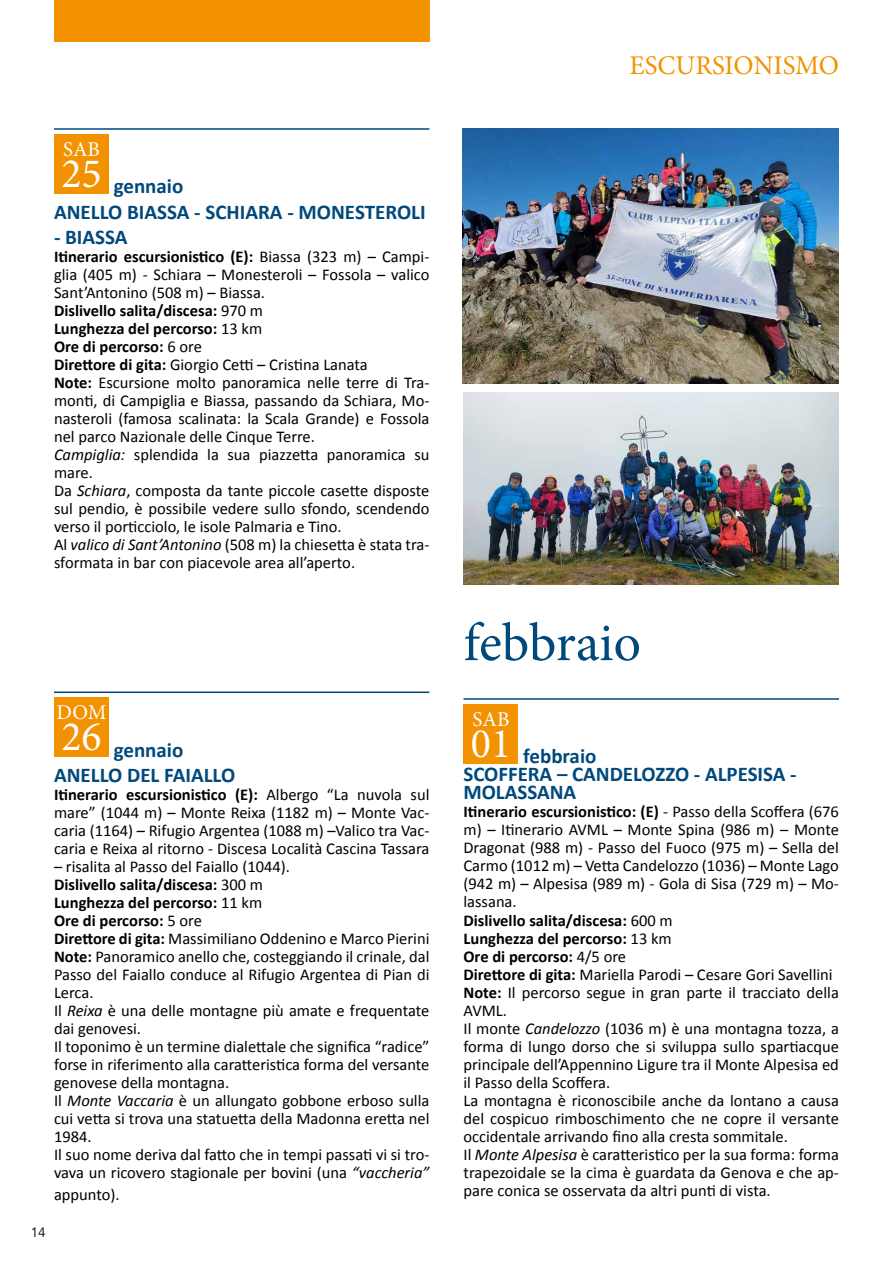
<style>
.page{position:relative;width:893px;height:1263px;background:#fff}
.page>*{position:absolute;margin:0;border:0;box-sizing:border-box;transform-origin:0 0}
.t1{font:54px "Minion Pro";letter-spacing:-.005em;color:#00497c}
.t2{font:27px "Minion Pro";color:#f39200}
.t3{font:700 21px/25.2px "Calibri";color:#00497c}
.t4{font:21px "Minion Pro";color:#fff}
.t5{font:16.5px/18px "Calibri";color:#000}
.t6{font:13.5px "Avenir";color:#000}
.s1{font-weight:700}
.s2{font-style:italic}
</style>
<div class="page">
<hr style="left:54px;top:128px;width:375px;height:2px;background:#00497c">
<hr style="left:54px;top:691px;width:375px;height:2px;background:#00497c">
<div style="left:54px;top:134px;width:55px;height:59px;background:#f39200"></div>
<div style="left:54px;top:697px;width:55px;height:60px;background:#f39200"></div>
<hr style="left:463px;top:698px;width:376px;height:2px;background:#00497c">
<div style="left:463px;top:704px;width:55px;height:59px;background:#f39200"></div>
<div style="left:54px;top:0;width:375px;height:42px;background:#f39200"></div>
<img style="left:462px;top:129px;width:377px;height:254px">
<img style="left:463px;top:392px;width:376px;height:193px">
<p class="t4" style="left:63px;top:140px;width:38px">SAB</p>
<p class="t3" style="left:54px;top:173px;width:373px;text-indent:7px"><sup>25</sup> gennaio<br>ANELLO BIASSA - SCHIARA - MONESTEROLI</p>
<p class="t3" style="left:54px;top:224px;width:75px">- BIASSA</p>
<p class="t5" style="left:54px;top:247px;width:377px"><span class="s1">Itinerario escursionistico (E):</span> Biassa (323 m) – Campi&shy;glia (405 m) - Schiara – Monesteroli – Fossola – valico Sant’Antonino (508 m) – Biassa.<br><span class="s1">Dislivello salita/discesa:</span> 970 m<br><span class="s1">Lunghezza del percorso:</span> 13 km<br><span class="s1">Ore di percorso:</span> 6 ore<br><span class="s1">Direttore di gita:</span> Giorgio Cetti – Cristina Lanata<br><span class="s1">Note:</span> Escursione molto panoramica nelle terre di Tra&shy;monti, di Campiglia e Biassa, passando da Schiara, Mo&shy;nasteroli (famosa scalinata: la Scala Grande) e Fossola nel parco Nazionale delle Cinque Terre.<br><span class="s2">Campiglia:</span> splendida la sua piazzetta panoramica su mare.<br>Da <span class="s2">Schiara</span>, composta da tante piccole casette disposte sul pendio, è possibile vedere sullo sfondo, scendendo verso il porticciolo, le isole Palmaria e Tino.<br>Al <span class="s2">valico di Sant’Antonino</span> (508 m) la chiesetta è stata tra&shy;sformata in bar con piacevole area all’aperto.</p>
<p class="t4" style="left:57px;top:703px;width:51px">DOM</p>
<p class="t3" style="left:54px;top:736px;width:183px;text-indent:7px"><sup>26</sup> gennaio<br>ANELLO DEL FAIALLO</p>
<p class="t5" style="left:54px;top:785px;width:377px;text-align:justify"><span class="s1">Itinerario escursionistico (E):</span> Albergo “La nuvola sul mare” (1044 m) – Monte Reixa (1182 m) – Monte Vac&shy;caria (1164) – Rifugio Argentea (1088 m) –Valico tra Vac&shy;caria e Reixa al ritorno - Discesa Località Cascina Tassara</p>
<p class="t5" style="left:54px;top:857px;width:377px">– risalita al Passo del Faiallo (1044).<br><span class="s1">Dislivello salita/discesa:</span> 300 m<br><span class="s1">Lunghezza del percorso:</span> 11 km<br><span class="s1">Ore di percorso:</span> 5 ore<br><span class="s1">Direttore di gita:</span> Massimiliano Oddenino e Marco Pierini <span class="s1">Note:</span> Panoramico anello che, costeggiando il crinale, dal Passo del Faiallo conduce al Rifugio Argentea di Pian di Lerca.<br>Il <span class="s2">Reixa</span> è una delle montagne più amate e frequentate dai genovesi.<br>Il toponimo è un termine dialettale che significa “radice” forse in riferimento alla caratteristica forma del versante genovese della montagna.<br>Il <span class="s2">Monte Vaccaria</span> è un allungato gobbone erboso sulla cui vetta si trova una statuetta della Madonna eretta nel 1984.<br>Il suo nome deriva dal fatto che in tempi passati vi si tro&shy;vava un ricovero stagionale per bovini (una <span class="s2">“vaccheria”</span></p>
<p class="t5" style="left:54px;top:1185px;width:67px">appunto).</p>
<p class="t6" style="left:31px;top:1224px;width:17px">14</p>
<h2 class="t2" style="left:629px;top:53px;width:211px">ESCURSIONISMO</h2>
<h1 class="t1" style="left:463px;top:620px;width:179px">febbraio</h1>
<p class="t4" style="left:473px;top:710px;width:38px">SAB</p>
<p class="t3" style="left:463px;top:747px;width:335px;line-height:18px;text-indent:7px"><sup>01</sup> febbraio<br>SCOFFERA – CANDELOZZO - ALPESISA -<br>MOLASSANA</p>
<p class="t5" style="left:463px;top:802px;width:377px"><span class="s1">Itinerario escursionistico: (E)</span> - Passo della Scoffera (676 m) – Itinerario AVML – Monte Spina (986 m) – Monte Dragonat (988 m) - Passo del Fuoco (975 m) – Sella del Carmo (1012 m) – Vetta Candelozzo (1036) – Monte Lago (942 m) – Alpesisa (989 m) - Gola di Sisa (729 m) – Mo&shy;lassana.<br><span class="s1">Dislivello salita/discesa:</span> 600 m<br><span class="s1">Lunghezza del percorso:</span> 13 km<br><span class="s1">Ore di percorso:</span> 4/5 ore<br><span class="s1">Direttore di gita:</span> Mariella Parodi – Cesare Gori Savellini <span class="s1">Note:</span> Il percorso segue in gran parte il tracciato della AVML.<br>Il monte <span class="s2">Candelozzo</span> (1036 m) è una montagna tozza, a forma di lungo dorso che si sviluppa sullo spartiacque principale dell’Appennino Ligure tra il Monte Alpesisa ed il Passo della Scoffera.<br>La montagna è riconoscibile anche da lontano a causa del cospicuo rimboschimento che ne copre il versante occidentale arrivando fino alla cresta sommitale.<br>Il <span class="s2">Monte Alpesisa</span> è caratteristico per la sua forma: forma trapezoidale se la cima è guardata da Genova e che ap&shy;pare conica se osservata da altri punti di vista.</p>
</div>
